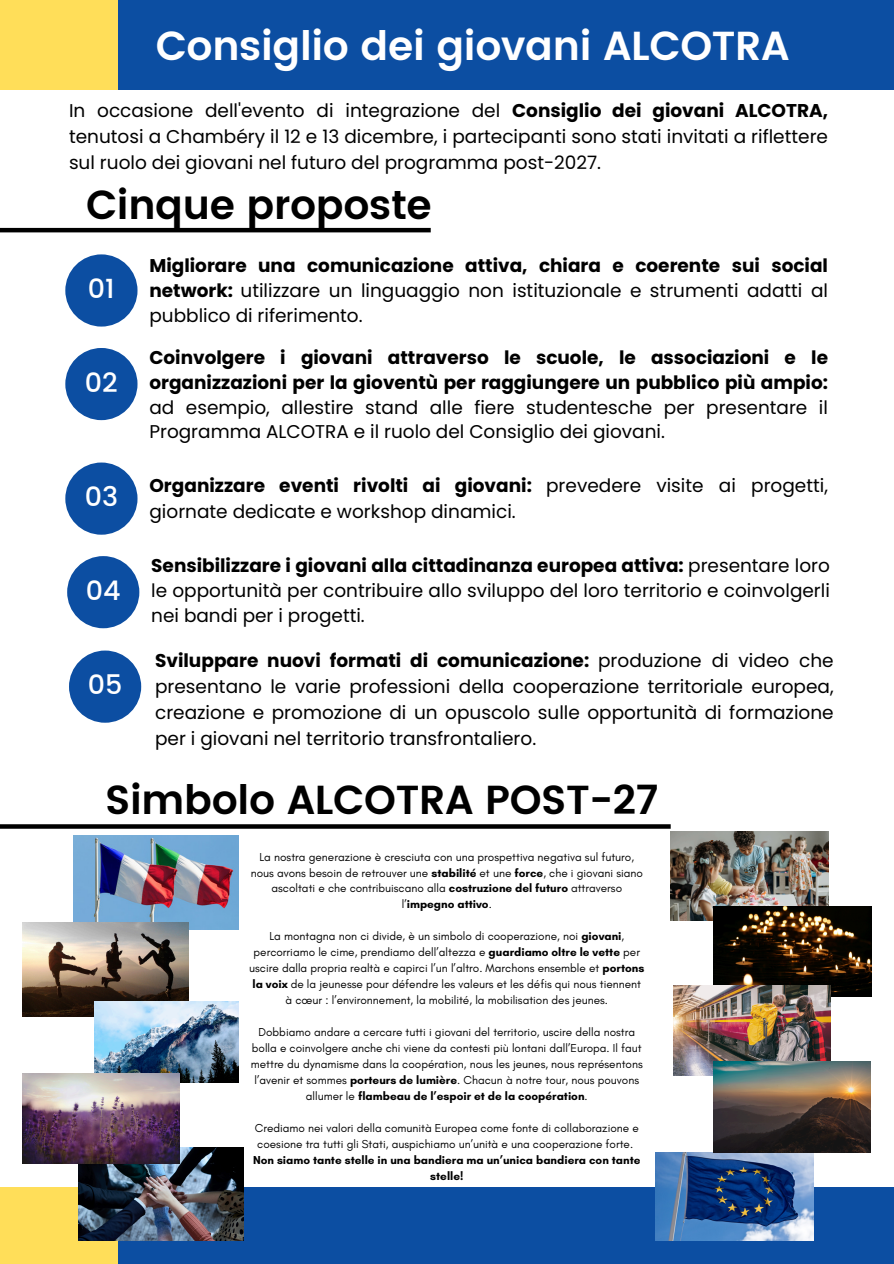
<style>
.page{position:relative;width:894px;height:1264px;background:#fff}
.page>*{position:absolute;margin:0;border:0;box-sizing:border-box;transform-origin:0 0}
.t1{font:600 40.5px "Poppins";letter-spacing:-.01em;color:#000}
.t2{font:600 40.5px "Poppins";letter-spacing:-.01em;color:#fff}
.t3{font:500 27px "Poppins";color:#fff}
.t4{font:18.45px/25.8px "Poppins";color:#000;text-align:justify}
.t5{font:700 18.45px/24.8px "Poppins";color:#000;text-align:justify}
.t6{font:11.7px/15.9px "Glacial Indifference";color:#000;text-align:center}
.t7{font:700 11.7px/15.9px "Glacial Indifference";color:#000;text-align:center}
.s1{font-weight:700}
.s2{font-weight:400}
</style>
<div class="page">
<div style="left:118px;top:0;width:775px;height:89px;background:#0c4ea2"></div>
<div style="left:0;top:0;width:118px;height:89px;background:#ffde59"></div>
<hr style="left:0;top:228px;width:430px;height:4px;background:#000">
<div style="left:118px;top:1186px;width:775px;height:77px;background:#0c4ea2"></div>
<div style="left:0;top:1186px;width:118px;height:77px;background:#ffde59"></div>
<svg style="left:0;top:824px;width:670px;height:4px;background:#0f0f0f"></svg>
<div style="left:65px;top:254px;width:72px;height:72px;background:#0c4ea2;border-radius:50%"></div>
<div style="left:65px;top:348px;width:72px;height:72px;background:#0c4ea2;border-radius:50%"></div>
<div style="left:65px;top:462px;width:72px;height:72px;background:#0c4ea2;border-radius:50%"></div>
<div style="left:67px;top:556px;width:72px;height:72px;background:#0c4ea2;border-radius:50%"></div>
<div style="left:69px;top:650px;width:72px;height:72px;background:#0c4ea2;border-radius:50%"></div>
<img style="left:670px;top:831px;width:158px;height:89px">
<img style="left:655px;top:1152px;width:158px;height:88px">
<img style="left:713px;top:906px;width:157px;height:90px">
<img style="left:673px;top:986px;width:156px;height:89px">
<img style="left:713px;top:1061px;width:157px;height:91px">
<img style="left:73px;top:835px;width:165px;height:94px">
<img style="left:22px;top:922px;width:166px;height:94px">
<img style="left:94px;top:1001px;width:144px;height:81px">
<img style="left:78px;top:1147px;width:165px;height:93px">
<img style="left:22px;top:1073px;width:157px;height:90px">
<p class="t2" style="left:156px;top:23px;width:635px">Consiglio dei giovani ALCOTRA</p>
<h2 class="t4" style="left:69px;top:97px;width:760px">In occasione dell'evento di integrazione del <span class="s1">Consiglio dei giovani ALCOTRA, </span>tenutosi a Chambéry il 12 e 13 dicembre, i partecipanti sono stati invitati a riflettere sul ruolo dei giovani nel futuro del programma post-2027.</h2>
<h1 class="t1" style="left:86px;top:181px;width:347px">Cinque proposte</h1>
<h1 class="t3" style="left:88px;top:273px;width:28px">01</h1>
<p class="t3" style="left:85px;top:367px;width:34px">02</p>
<p class="t4" style="left:149px;top:253px;width:680px;line-height:24.8px"><span class="s1">Migliorare una comunicazione attiva, chiara e coerente sui social network:</span> utilizzare un linguaggio non istituzionale e strumenti adatti al pubblico di riferimento.</p>
<h2 class="t5" style="left:149px;top:345px;width:680px">Coinvolgere i giovani attraverso le scuole, le associazioni e le organizzazioni per la gioventù per raggiungere un pubblico più ampio: <span class="s2">ad esempio, allestire stand alle fiere studentesche per presentare il Programma ALCOTRA e il ruolo del Consiglio dei giovani.</span></h2>
<p class="t3" style="left:85px;top:481px;width:35px">03</p>
<h2 class="t4" style="left:149px;top:472px;width:680px"><span class="s1">Organizzare eventi rivolti ai giovani:</span> prevedere visite ai progetti, giornate dedicate e workshop dinamici.</h2>
<p class="t3" style="left:86px;top:575px;width:36px">04</p>
<p class="t3" style="left:88px;top:669px;width:36px">05</p>
<h2 class="t4" style="left:151px;top:553px;width:680px;line-height:24.8px"><span class="s1">Sensibilizzare i giovani alla cittadinanza europea attiva:</span> presentare loro le opportunità per contribuire allo sviluppo del loro territorio e coinvolgerli nei bandi per i progetti.</h2>
<h2 class="t4" style="left:155px;top:647px;width:680px"><span class="s1">Sviluppare nuovi formati di comunicazione:</span> produzione di video che presentano le varie professioni della cooperazione territoriale europea, creazione e promozione di un opuscolo sulle opportunità di formazione per i giovani nel territorio transfrontaliero.</h2>
<h2 class="t1" style="left:105px;top:776px;width:554px">Simbolo ALCOTRA POST-27</h2>
<p class="t6" style="left:250px;top:848px;width:393px">La nostra generazione è cresciuta con una prospettiva negativa sul futuro, nous avons besoin de retrouver une <span class="s1">stabilité</span> et une <span class="s1">force</span>, che i giovani siano ascoltati e che contribuiscano alla <span class="s1">costruzione del futuro</span> attraverso l’<span class="s1">impegno attivo</span>.</p>
<p class="t6" style="left:249px;top:928px;width:396px">La montagna non ci divide, è un simbolo di cooperazione, noi <span class="s1">giovani</span>, percorriamo le cime, prendiamo dell’altezza e <span class="s1">guardiamo oltre le vette</span> per uscire dalla propria realtà e capirci l’un l’altro. Marchons ensemble et <span class="s1">portons la voix</span> de la jeunesse pour défendre les valeurs et les défis qui nous tiennent à cœur : l’environnement, la mobilité, la mobilisation des jeunes.</p>
<p class="t6" style="left:251px;top:1024px;width:393px">Dobbiamo andare a cercare tutti i giovani del territorio, uscire della nostra bolla e coinvolgere anche chi viene da contesti più lontani dall’Europa. Il faut mettre du dynamisme dans la coopération, nous les jeunes, nous représentons l’avenir et sommes <span class="s1">porteurs de lumière</span>. Chacun à notre tour, nous pouvons allumer le <span class="s1">flambeau de l’espoir et de la coopération</span>.</p>
<p class="t6" style="left:255px;top:1119px;width:385px;text-align:left">Crediamo nei valori della comunità Europea come fonte di collaborazione e coesione tra tutti gli Stati, auspichiamo un’unità e una cooperazione forte.</p>
<p class="t7" style="left:253px;top:1151px;width:389px">Non siamo tante stelle in una bandiera ma un’unica bandiera con tante stelle!</p>
</div>
